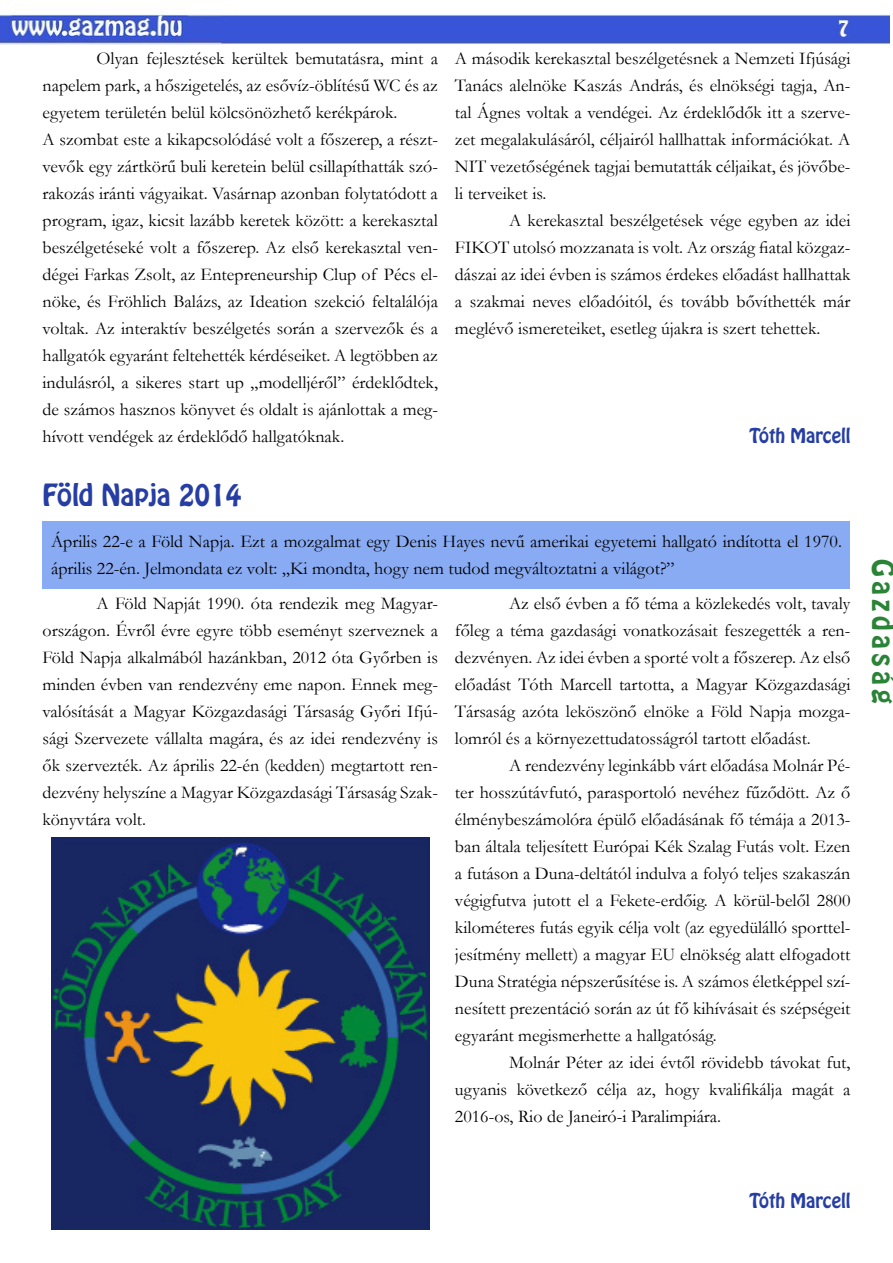
<style>
.page{position:relative;width:893px;height:1263px;background:#fff}
.page>*{position:absolute;margin:0;border:0;box-sizing:border-box;transform-origin:0 0}
.t1{font:27px "Hobo Std";color:#263ea4}
.t2{font:27px "Hobo Std";letter-spacing:.15em;color:#2a8336}
.t3{font:18px/27px "Garamond";color:#000;text-align:justify}
.t4{font:18px "Hobo Std";color:#263ea4}
</style>
<div class="page">
<img style="left:0;top:11px;width:890px;height:33px">
<div style="left:43px;top:521px;width:807px;height:67px;background:#89abf3"></div>
<img style="left:51px;top:838px;width:378px;height:391px">
<p class="t3" style="left:43px;top:44px;width:397px;text-align:left;text-indent:54px">Olyan fejlesztések kerültek bemutatásra, mint a napelem park, a hőszigetelés, az esővíz-öblítésű WC és az egyetem területén belül kölcsönözhető kerékpárok.<br>A szombat este a kikapcsolódásé volt a főszerep, a részt&shy;vevők egy zártkörű buli keretein belül csillapíthatták szó&shy;rakozás iránti vágyaikat. Vasárnap azonban folytatódott a program, igaz, kicsit lazább keretek között: a kerekasztal beszélgetéseké volt a főszerep. Az első kerekasztal ven&shy;dégei Farkas Zsolt, az Entepreneurship Clup of Pécs el&shy;nöke, és Fröhlich Balázs, az Ideation szekció feltalálója voltak. Az interaktív beszélgetés során a szervezők és a hallgatók egyaránt feltehették kérdéseiket. A legtöbben az indulásról, a sikeres start up „modelljéről” érdeklődtek, de számos hasznos könyvet és oldalt is ajánlottak a meg&shy;hívott vendégek az érdeklődő hallgatóknak.</p>
<p class="t3" style="left:455px;top:44px;width:397px">A második kerekasztal beszélgetésnek a Nemzeti Ifjúsági Tanács alelnöke Kaszás András, és elnökségi tagja, An&shy;tal Ágnes voltak a vendégei. Az érdeklődők itt a szerve&shy;zet megalakulásáról, céljairól hallhattak információkat. A NIT vezetőségének tagjai bemutatták céljaikat, és jövőbe&shy;li terveiket is.</p>
<p class="t3" style="left:455px;top:206px;width:397px;text-indent:54px">A kerekasztal beszélgetések vége egyben az idei FIKOT utolsó mozzanata is volt. Az ország fiatal közgaz&shy;dászai az idei évben is számos érdekes előadást hallhattak a szakmai neves előadóitól, és tovább bővíthették már meglévő ismereteiket, esetleg újakra is szert tehettek.</p>
<p class="t4" style="left:750px;top:423px;width:102px">Tóth Marcell</p>
<h1 class="t1" style="left:43px;top:476px;width:200px">Föld Napja 2014</h1>
<p class="t3" style="left:51px;top:527px;width:792px">Április 22-e a Föld Napja. Ezt a mozgalmat egy Denis Hayes nevű amerikai egyetemi hallgató indította el 1970. április 22-én. Jelmondata ez volt: „Ki mondta, hogy nem tudod megváltoztatni a világot?”</p>
<p class="t3" style="left:43px;top:590px;width:397px;text-indent:54px">A Föld Napját 1990. óta rendezik meg Magyar&shy;országon. Évről évre egyre több eseményt szerveznek a Föld Napja alkalmából hazánkban, 2012 óta Győrben is minden évben van rendezvény eme napon. Ennek meg&shy;valósítását a Magyar Közgazdasági Társaság Győri Ifjú&shy;sági Szervezete vállalta magára, és az idei rendezvény is ők szervezték. Az április 22-én (kedden) megtartott ren&shy;dezvény helyszíne a Magyar Közgazdasági Társaság Szak&shy;könyvtára volt.</p>
<p class="t3" style="left:455px;top:590px;width:397px;text-indent:54px">Az első évben a fő téma a közlekedés volt, tavaly főleg a téma gazdasági vonatkozásait feszegették a ren&shy;dezvényen. Az idei évben a sporté volt a főszerep. Az első előadást Tóth Marcell tartotta, a Magyar Közgazdasági Társaság azóta leköszönő elnöke a Föld Napja mozga&shy;lomról és a környezettudatosságról tartott előadást.</p>
<p class="t3" style="left:455px;top:752px;width:397px;text-indent:54px">A rendezvény leginkább várt előadása Molnár Pé&shy;ter hosszútávfutó, parasportoló nevéhez fűződött. Az ő élménybeszámolóra épülő előadásának fő témája a 2013- ban általa teljesített Európai Kék Szalag Futás volt. Ezen a futáson a Duna-deltától indulva a folyó teljes szakaszán végigfutva jutott el a Fekete-erdőig. A körül-belől 2800 kilométeres futás egyik célja volt (az egyedülálló sporttel&shy;jesítmény mellett) a magyar EU elnökség alatt elfogadott Duna Stratégia népszerűsítése is. A számos életképpel szí&shy;nesített prezentáció során az út fő kihívásait és szépségeit egyaránt megismerhette a hallgatóság.</p>
<p class="t3" style="left:455px;top:1049px;width:397px;text-indent:54px">Molnár Péter az idei évtől rövidebb távokat fut, ugyanis következő célja az, hogy kvalifikálja magát a 2016-os, Rio de Janeiró-i Paralimpiára.</p>
<h1 class="t2" style="left:902px;top:559px;width:146px;rotate:90deg">Gazdaság</h1>
<p class="t4" style="left:750px;top:1188px;width:102px">Tóth Marcell</p>
</div>
